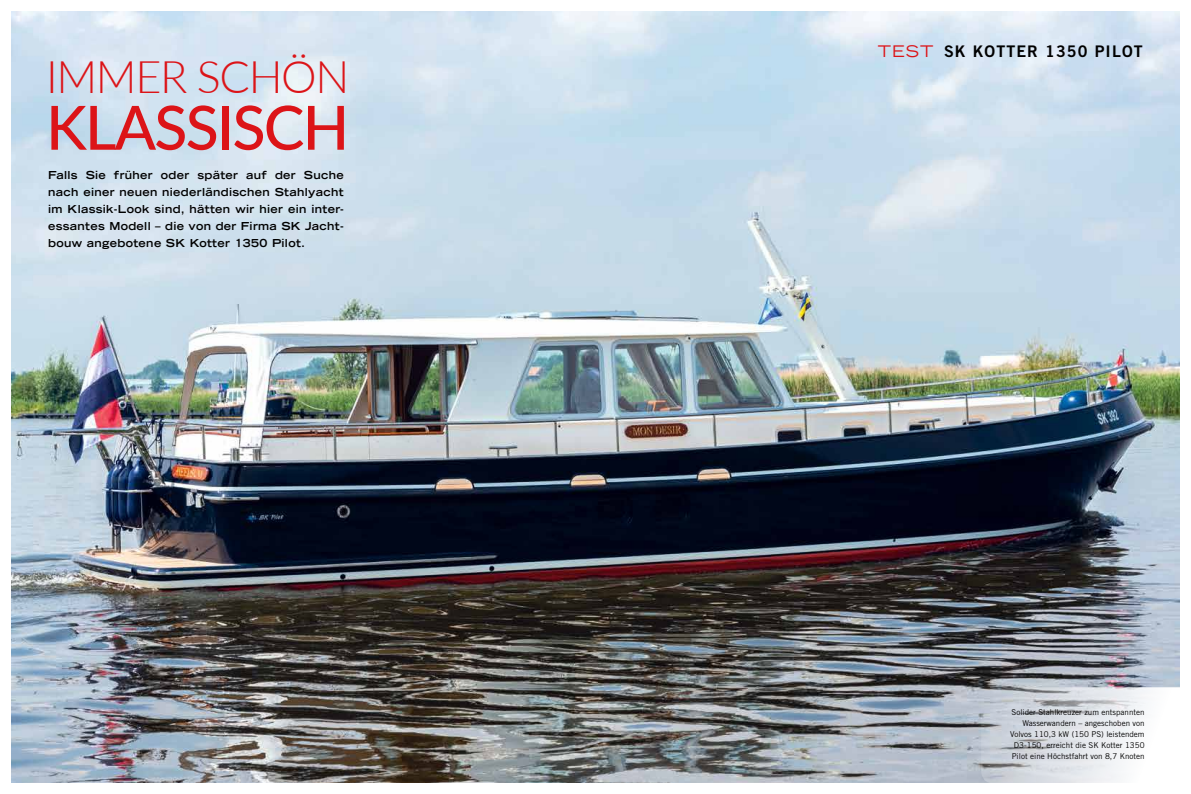
<style>
.page{position:relative;width:1191px;height:794px;background:#fff}
.page>*{position:absolute;margin:0;border:0;box-sizing:border-box;transform-origin:0 0}
.t1{font:500 61px "Lato";letter-spacing:-.03em;color:#dc1418}
.t2{font:300 45px "Lato";letter-spacing:-.03em;color:#dc1418}
.t3{font:16px "Trade Gothic LT Std Bd 2";letter-spacing:.07em;color:#000}
.t4{font:700 expanded 11px/17px "Trade Gothic LT Std";letter-spacing:.03em;color:#000;text-align:justify}
.t5{font:8px/11px "Trade Gothic LT Std";color:#000;text-align:right}
.s1{font-family:"Trade Gothic LT Std";font-stretch:expanded;color:#dc1418}
</style>
<div class="page">
<img style="left:11px;top:11px;width:1168px;height:771px">
<svg style="left:981px;top:687px;width:199px;height:96px"></svg>
<h2 class="t2" style="left:46px;top:46px;width:305px">IMMER SCHÖN</h2>
<h1 class="t1" style="left:46px;top:84px;width:305px">KLASSISCH</h1>
<p class="t4" style="left:48px;top:166px;width:297px">Falls Sie früher oder später auf der Suche nach einer neuen niederländischen Stahlyacht im Klassik-Look sind, hätten wir hier ein inter&shy;essantes Modell – die von der Firma SK Jacht&shy;bouw angebotene SK Kotter 1350 Pilot.</p>
<h3 class="t3" style="left:877px;top:42px;width:266px"><span class="s1">TEST</span> SK KOTTER 1350 PILOT</h3>
<p class="t5" style="left:1010px;top:707px;width:136px">Solider Stahlkreuzer zum entspannten Wasserwandern – angeschoben von Volvos 110,3 kW (150 PS) leistendem D3-150, erreicht die SK Kotter 1350<br>Pilot eine Höchstfahrt von 8,7 Knoten</p>
</div>
